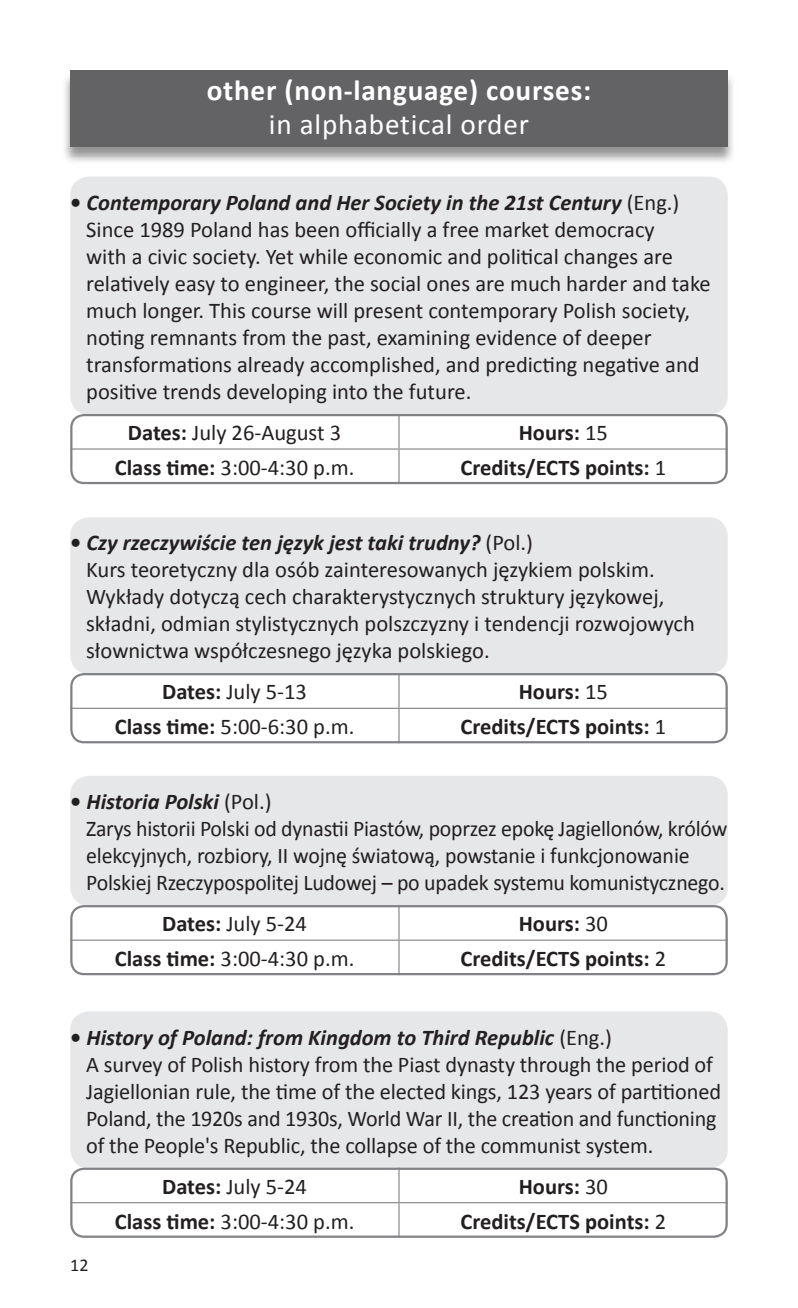
<style>
.page{position:relative;width:798px;height:1308px;background:#fff}
.page>*{position:absolute;margin:0;border:0;box-sizing:border-box;transform-origin:0 0}
.t1{font:700 29.25px "Calibri";letter-spacing:.025em;color:#fff}
.t2{font:29.25px "Calibri";letter-spacing:.025em;color:#fff}
.t3{font:22.5px/27px "Calibri";letter-spacing:-.005em;color:#231f20}
.t4{font:700 22.5px "Calibri";color:#231f20}
.t5{font:18px "Calibri";color:#231f20}
.s1{font-weight:700}
.s2{font-weight:700;font-style:italic}
.s3{font-weight:400}
</style>
<div class="page">
<div style="left:70px;top:1011px;width:657px;height:157px;background:#e6e7e9;border-radius:19px"></div>
<div style="left:70px;top:176px;width:657px;height:239px;background:#e6e7e9;border-radius:19px"></div>
<div style="left:70px;top:517px;width:657px;height:157px;background:#e6e7e9;border-radius:19px"></div>
<div style="left:70px;top:776px;width:657px;height:130px;background:#e6e7e9;border-radius:19px"></div>
<div style="left:62px;top:71px;width:682px;height:103px;background:#3e3e3f;opacity:.55"></div>
<div style="left:70px;top:70px;width:657px;height:77px;background:#636366"></div>
<svg style="left:73px;top:414px;width:654px;height:70px"></svg>
<hr style="left:398px;top:414px;width:1px;height:34px;background:#808285">
<hr style="left:70px;top:448px;width:329px;height:1px;background:#808285">
<hr style="left:399px;top:448px;width:328px;height:1px;background:#808285">
<hr style="left:398px;top:449px;width:1px;height:35px;background:#808285">
<hr style="left:398px;top:673px;width:1px;height:34px;background:#808285">
<hr style="left:70px;top:707px;width:329px;height:2px;background:#808285">
<hr style="left:399px;top:707px;width:328px;height:2px;background:#808285">
<hr style="left:398px;top:709px;width:1px;height:34px;background:#808285">
<svg style="left:73px;top:905px;width:654px;height:70px"></svg>
<hr style="left:398px;top:905px;width:1px;height:34px;background:#808285">
<hr style="left:70px;top:939px;width:329px;height:1px;background:#808285">
<hr style="left:399px;top:939px;width:328px;height:1px;background:#808285">
<hr style="left:398px;top:940px;width:1px;height:35px;background:#808285">
<svg style="left:71px;top:1170px;width:656px;height:67px"></svg>
<hr style="left:398px;top:1167px;width:1px;height:35px;background:#808285">
<hr style="left:70px;top:1202px;width:329px;height:1px;background:#808285">
<hr style="left:399px;top:1202px;width:328px;height:1px;background:#808285">
<hr style="left:398px;top:1203px;width:1px;height:34px;background:#808285">
<div style="left:70px;top:414px;width:657px;height:70px;border:2px solid #808285;border-radius:13px"></div>
<div style="left:70px;top:673px;width:657px;height:70px;border:2px solid #808285;border-radius:13px"></div>
<div style="left:70px;top:905px;width:657px;height:70px;border:2px solid #808285;border-radius:13px"></div>
<div style="left:70px;top:1167px;width:657px;height:70px;border:2px solid #808285;border-radius:13px"></div>
<h1 class="t1" style="left:207px;top:72px;width:386px">other (non-language) courses:</h1>
<h1 class="t2" style="left:269px;top:106px;width:261px">in alphabetical order</h1>
<p class="t3" style="left:86px;top:189px;width:625px;text-indent:-16px"><span class="s1">•</span> <span class="s2">Contemporary Poland and Her Society in the 21st Century</span> (Eng.)<br>Since 1989 Poland has been officially a free market democracy<br>with a civic society. Yet while economic and political changes are relatively easy to engineer, the social ones are much harder and take much longer. This course will present contemporary Polish society, noting remnants from the past, examining evidence of deeper transformations already accomplished, and predicting negative and positive trends developing into the future.</p>
<p class="t3" style="left:128px;top:419px;width:215px"><span class="s1">Dates:</span> July 26-August 3</p>
<p class="t4" style="left:518px;top:418px;width:91px">Hours: <span class="s3">15</span></p>
<p class="t3" style="left:115px;top:454px;width:241px"><span class="s1">Class time:</span> 3:00-4:30 p.m.</p>
<p class="t4" style="left:460px;top:453px;width:207px">Credits/ECTS points: <span class="s3">1</span></p>
<p class="t3" style="left:86px;top:529px;width:610px;text-indent:-16px"><span class="s1">•</span> <span class="s2">Czy rzeczywiście ten język jest taki trudny?</span> (Pol.)<br>Kurs teoretyczny dla osób zainteresowanych językiem polskim.<br>Wykłady dotyczą cech charakterystycznych struktury językowej, składni, odmian stylistycznych polszczyzny i tendencji rozwojowych słownictwa współczesnego języka polskiego.</p>
<p class="t3" style="left:162px;top:678px;width:146px"><span class="s1">Dates:</span> July 5-13</p>
<p class="t4" style="left:518px;top:677px;width:91px">Hours: <span class="s3">15</span></p>
<p class="t3" style="left:115px;top:713px;width:241px"><span class="s1">Class time:</span> 5:00-6:30 p.m.</p>
<p class="t4" style="left:460px;top:712px;width:207px">Credits/ECTS points: <span class="s3">1</span></p>
<p class="t3" style="left:86px;top:788px;width:642px;text-indent:-16px"><span class="s1">•</span> <span class="s2">Historia Polski</span> (Pol.)<br>Zarys historii Polski od dynastii Piastów, poprzez epokę Jagiellonów, królów elekcyjnych, rozbiory, II wojnę światową, powstanie i funkcjonowanie Polskiej Rzeczypospolitej Ludowej – po upadek systemu komunistycznego.</p>
<p class="t3" style="left:162px;top:910px;width:146px"><span class="s1">Dates:</span> July 5-24</p>
<p class="t4" style="left:518px;top:909px;width:91px">Hours: <span class="s3">30</span></p>
<p class="t3" style="left:115px;top:945px;width:241px"><span class="s1">Class time:</span> 3:00-4:30 p.m.</p>
<p class="t4" style="left:460px;top:944px;width:207px">Credits/ECTS points: <span class="s3">2</span></p>
<p class="t3" style="left:86px;top:1023px;width:636px;text-indent:-16px"><span class="s1">•</span> <span class="s2">History of Poland: from Kingdom to Third Republic</span> (Eng.)<br>A survey of Polish history from the Piast dynasty through the period of Jagiellonian rule, the time of the elected kings, 123 years of partitioned Poland, the 1920s and 1930s, World War II, the creation and functioning of the People's Republic, the collapse of the communist system.</p>
<p class="t5" style="left:70px;top:1253px;width:20px">12</p>
<p class="t3" style="left:162px;top:1172px;width:146px"><span class="s1">Dates:</span> July 5-24</p>
<p class="t4" style="left:518px;top:1171px;width:91px">Hours: <span class="s3">30</span></p>
<p class="t3" style="left:115px;top:1207px;width:241px"><span class="s1">Class time:</span> 3:00-4:30 p.m.</p>
<p class="t4" style="left:460px;top:1206px;width:207px">Credits/ECTS points: <span class="s3">2</span></p>
</div>
